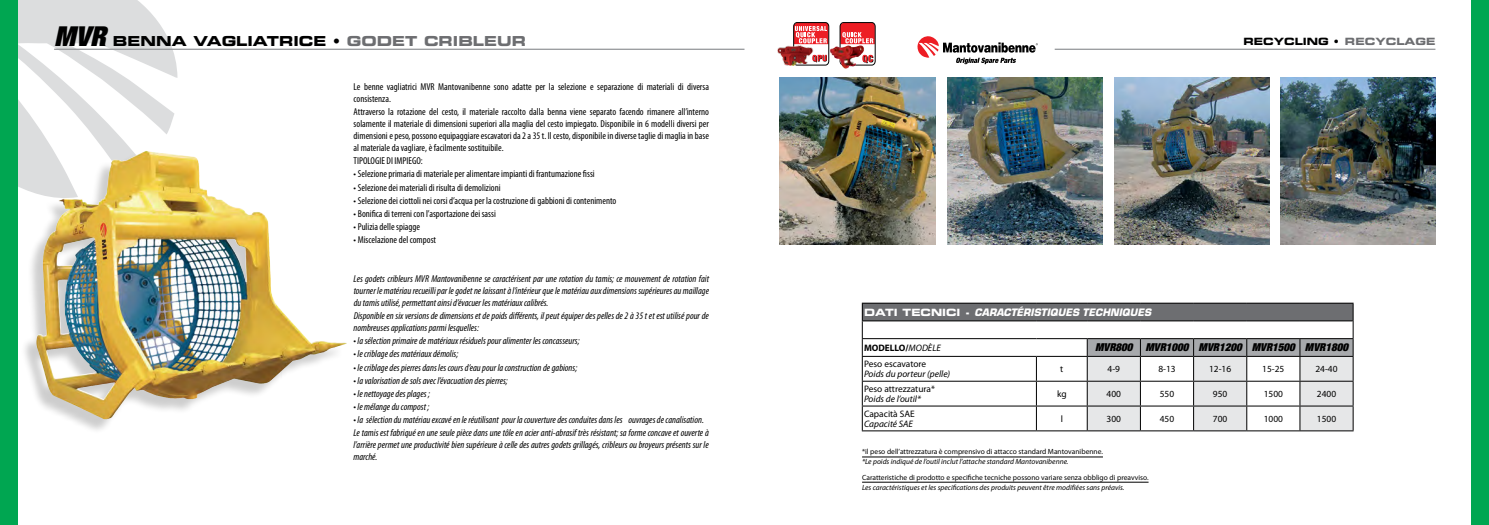
<style>
.page{position:relative;width:1489px;height:525px;background:#fff}
.page>*{position:absolute;margin:0;border:0;box-sizing:border-box;transform-origin:0 0}
.t1{font:13.75px "Eurostile LT Std Bold Ex 2";color:#000}
.t2{font:italic 900 condensed 10.88px "Helvetica Neue LT Std";color:#000}
.t3{font:italic condensed 10px/12px "Myriad Pro";color:#000}
.t4{font:condensed 10px/12px "Myriad Pro";color:#000}
.t5{font:italic 700 10px "Eurostile LT Std";color:#fff}
.t6{font:10px "Eurostile LT Std Bold Ex 2";color:#000}
.t7{font:9.38px "Myriad Pro";color:#000}
.t8{font:italic 9.38px "Myriad Pro";color:#000}
.t9{font:700 9.38px "Myriad Pro";color:#000}
.t10{font:7.5px "Myriad Pro";color:#000}
.t11{font:italic 7.5px "Myriad Pro";color:#000}
.s1{font-family:"Helvetica Neue LT Std";font-weight:900;font-style:italic;font-stretch:condensed;font-size:27.5px}
.s2{font-family:"Eurostile LT Std Ex 2"}
.s3{color:#6d6e71}
.s4{font-family:"Eurostile LT Std Bold Ex 2";font-weight:400;font-style:normal}
.s5{font-weight:400;font-style:italic}
</style>
<div class="page">
<svg style="left:18px;top:0;width:159px;height:188px;fill:#dcddde"></svg>
<img style="left:780px;top:77px;width:155px;height:167px">
<img style="left:947px;top:77px;width:155px;height:167px">
<img style="left:1114px;top:77px;width:155px;height:167px">
<img style="left:1280px;top:77px;width:155px;height:167px">
<div style="left:862px;top:303px;width:490px;height:18px;background:#6d6e71"></div>
<hr style="left:861px;top:302px;width:175px;height:1px;background:#000">
<hr style="left:1036px;top:302px;width:51px;height:1px;background:#000">
<hr style="left:1087px;top:302px;width:53px;height:1px;background:#000">
<hr style="left:1140px;top:302px;width:53px;height:1px;background:#000">
<hr style="left:1193px;top:302px;width:53px;height:1px;background:#000">
<hr style="left:1246px;top:302px;width:53px;height:1px;background:#000">
<hr style="left:1299px;top:302px;width:54px;height:1px;background:#000">
<hr style="left:861px;top:320px;width:175px;height:1px;background:#000">
<hr style="left:1036px;top:320px;width:51px;height:1px;background:#000">
<hr style="left:861px;top:338px;width:175px;height:1px;background:#000">
<hr style="left:1036px;top:338px;width:51px;height:1px;background:#000">
<hr style="left:861px;top:356px;width:175px;height:1px;background:#000">
<hr style="left:1036px;top:356px;width:51px;height:1px;background:#000">
<hr style="left:861px;top:380px;width:175px;height:1px;background:#000">
<hr style="left:1036px;top:380px;width:51px;height:1px;background:#000">
<hr style="left:861px;top:405px;width:175px;height:1px;background:#000">
<svg style="left:861px;top:303px;width:1px;height:127px"></svg>
<hr style="left:1036px;top:405px;width:51px;height:1px;background:#000">
<svg style="left:1035px;top:356px;width:1px;height:74px"></svg>
<svg style="left:1086px;top:303px;width:267px;height:127px"></svg>
<hr style="left:861px;top:430px;width:175px;height:1px;background:#000">
<hr style="left:1036px;top:430px;width:51px;height:1px;background:#000">
<hr style="left:1087px;top:430px;width:53px;height:1px;background:#000">
<hr style="left:1140px;top:430px;width:53px;height:1px;background:#000">
<hr style="left:1193px;top:430px;width:53px;height:1px;background:#000">
<hr style="left:1246px;top:430px;width:53px;height:1px;background:#000">
<hr style="left:1299px;top:430px;width:54px;height:1px;background:#000">
<hr style="left:54px;top:49px;width:690px;height:1px;background:#939598">
<hr style="left:862px;top:456px;width:240px;height:1px;background:#000">
<div style="left:1470px;top:0;width:18px;height:524px;background:#00a651"></div>
<div style="left:21px;top:153px;width:323px;height:281px;background:#000;opacity:.2"></div>
<img style="left:59px;top:151px;width:86px;height:53px">
<svg style="left:917px;top:36px;width:120px;height:28px"></svg>
<div style="left:0;top:0;width:18px;height:524px;background:#00a651"></div>
<hr style="left:1054px;top:49px;width:381px;height:1px;background:#939598">
<svg style="left:839px;top:22px;width:37px;height:44px"></svg>
<img style="left:834px;top:45px;width:26px;height:3px">
<img style="left:777px;top:45px;width:15px;height:21px">
<svg style="left:792px;top:22px;width:37px;height:44px"></svg>
<hr style="left:862px;top:481px;width:286px;height:1px;background:#000">
<h1 class="t1" style="left:54px;top:32px;width:458px"><span class="s1">MVR</span> BENNA VAGLIATRICE <span class="s2">•</span> <span class="s3">GODET CRIBLEUR</span></h1>
<p class="t4" style="left:353px;top:81px;width:357px">Le benne vagliatrici MVR Mantovanibenne sono adatte per la selezione e separazione di materiali di diversa consistenza.</p>
<p class="t4" style="left:353px;top:106px;width:357px;text-align:justify">Attraverso la rotazione del cesto, il materiale raccolto dalla benna viene separato facendo rimanere all’interno solamente il materiale di dimensioni superiori alla maglia del cesto impiegato. Disponibile in 6 modelli diversi per dimensioni e peso, possono equipaggiare escavatori da 2 a 35 t. Il cesto, disponibile in diverse taglie di maglia in base al materiale da vagliare, è facilmente sostituibile.</p>
<p class="t4" style="left:353px;top:155px;width:71px">TIPOLOGIE DI IMPIEGO:</p>
<p class="t4" style="left:353px;top:168px;width:242px">• Selezione primaria di materiale per alimentare impianti di frantumazione fissi</p>
<p class="t4" style="left:353px;top:181px;width:148px">• Selezione dei materiali di risulta di demolizioni</p>
<p class="t4" style="left:353px;top:194px;width:264px">• Selezione dei ciottoli nei corsi d’acqua per la costruzione di gabbioni di contenimento</p>
<p class="t4" style="left:353px;top:207px;width:144px">• Bonifica di terreni con l’asportazione dei sassi</p>
<p class="t4" style="left:353px;top:220px;width:68px">• Pulizia delle spiagge</p>
<p class="t4" style="left:353px;top:233px;width:84px">• Miscelazione del compost</p>
<p class="t3" style="left:353px;top:272px;width:357px;text-align:justify">Les godets cribleurs MVR Mantovanibenne se caractérisent par une rotation du tamis; ce mouvement de rotation fait tourner le matériau recueilli par le godet ne laissant à l’intérieur que le matériau aux dimensions supérieures au maillage du tamis utilisé, permettant ainsi d’évacuer les matériaux calibrés.</p>
<p class="t3" style="left:353px;top:310px;width:357px">Disponible en six versions de dimensions et de poids différents, il peut équiper des pelles de 2 à 35 t et est utilisé pour de nombreuses applications parmi lesquelles:</p>
<p class="t3" style="left:353px;top:335px;width:228px">• lasélectionprimairedematériauxrésiduelspouralimenter les concasseurs;</p>
<p class="t3" style="left:353px;top:348px;width:106px">• lecriblagedesmatériauxdémolis;</p>
<p class="t3" style="left:353px;top:361px;width:225px">• lecriblagedespierresdans les coursd’eaupour laconstructiondegabions;</p>
<p class="t3" style="left:353px;top:374px;width:156px">• lavalorisationdesolsavec l’évacuationdespierres;</p>
<p class="t3" style="left:353px;top:387px;width:78px">• lenettoyagedesplages ;</p>
<p class="t3" style="left:353px;top:400px;width:77px">• lemélangeducompost ;</p>
<p class="t3" style="left:353px;top:412px;width:357px;line-height:13.1px">• la sélectiondumatériauexcavéenleréutilisant pour lacouverturedes conduitesdans les ouvragesdecanalisation.<br>Le tamis est fabriqué en une seule pièce dans une tôle en acier anti-abrasif très résistant; sa forme concave et ouverte à</p>
<p class="t3" style="left:353px;top:438px;width:357px">l’arrière permet une productivité bien supérieure à celle des autres godets grillagés, cribleurs ou broyeurs présents sur le marché.</p>
<p class="t6" style="left:1243px;top:34px;width:193px">RECYCLING <span class="s2">•</span> <span class="s3">RECYCLAGE</span></p>
<p class="t5" style="left:864px;top:306px;width:288px"><span class="s4">DATI TECNICI -</span> CARACTÉRISTIQUES TECHNIQUES</p>
<p class="t9" style="left:864px;top:341px;width:78px">MODELLO/<span class="s5">MODÈLE</span></p>
<p class="t2" style="left:1094px;top:340px;width:254px">MVR800 MVR1000 MVR1200 MVR1500 MVR1800</p>
<p class="t7" style="left:864px;top:358px;width:64px">Peso escavatore</p>
<p class="t8" style="left:864px;top:368px;width:88px">Poids du porteur (pelle)</p>
<p class="t7" style="left:1060px;top:363px;width:5px">t</p>
<p class="t7" style="left:1107px;top:363px;width:14px">4-9</p>
<p class="t7" style="left:1158px;top:363px;width:19px">8-13</p>
<p class="t7" style="left:1208px;top:363px;width:24px">12-16</p>
<p class="t7" style="left:1262px;top:363px;width:24px">15-25</p>
<p class="t7" style="left:1315px;top:363px;width:24px">24-40</p>
<p class="t7" style="left:864px;top:383px;width:72px">Peso attrezzatura*</p>
<p class="t8" style="left:864px;top:393px;width:58px">Poids de l’outil*</p>
<p class="t7" style="left:1056px;top:388px;width:11px">kg</p>
<p class="t7" style="left:1106px;top:388px;width:16px">400</p>
<p class="t7" style="left:1159px;top:388px;width:16px">550</p>
<p class="t7" style="left:1212px;top:388px;width:16px">950</p>
<p class="t7" style="left:1263px;top:388px;width:21px">1500</p>
<p class="t7" style="left:1316px;top:388px;width:21px">2400</p>
<p class="t7" style="left:864px;top:408px;width:52px">Capacità SAE</p>
<p class="t8" style="left:864px;top:418px;width:50px">Capacité SAE</p>
<p class="t7" style="left:1060px;top:413px;width:4px">l</p>
<p class="t7" style="left:1106px;top:413px;width:16px">300</p>
<p class="t7" style="left:1159px;top:413px;width:16px">450</p>
<p class="t7" style="left:1212px;top:413px;width:16px">700</p>
<p class="t7" style="left:1263px;top:413px;width:21px">1000</p>
<p class="t7" style="left:1316px;top:413px;width:21px">1500</p>
<p class="t10" style="left:862px;top:447px;width:242px">*il peso dell’attrezzatura è comprensivo di attacco standard Mantovanibenne.</p>
<p class="t11" style="left:862px;top:457px;width:208px">*Le poids indiqué de l’outil inclut l’attache standard Mantovanibenne.</p>
<p class="t10" style="left:862px;top:472px;width:288px">Caratteristiche di prodotto e specifiche tecniche possono variare senza obbligo di preavviso.</p>
<p class="t11" style="left:862px;top:482px;width:264px">Les caractéristiques et les specifications des produits peuvent être modifiées sans préavis.</p>
</div>
